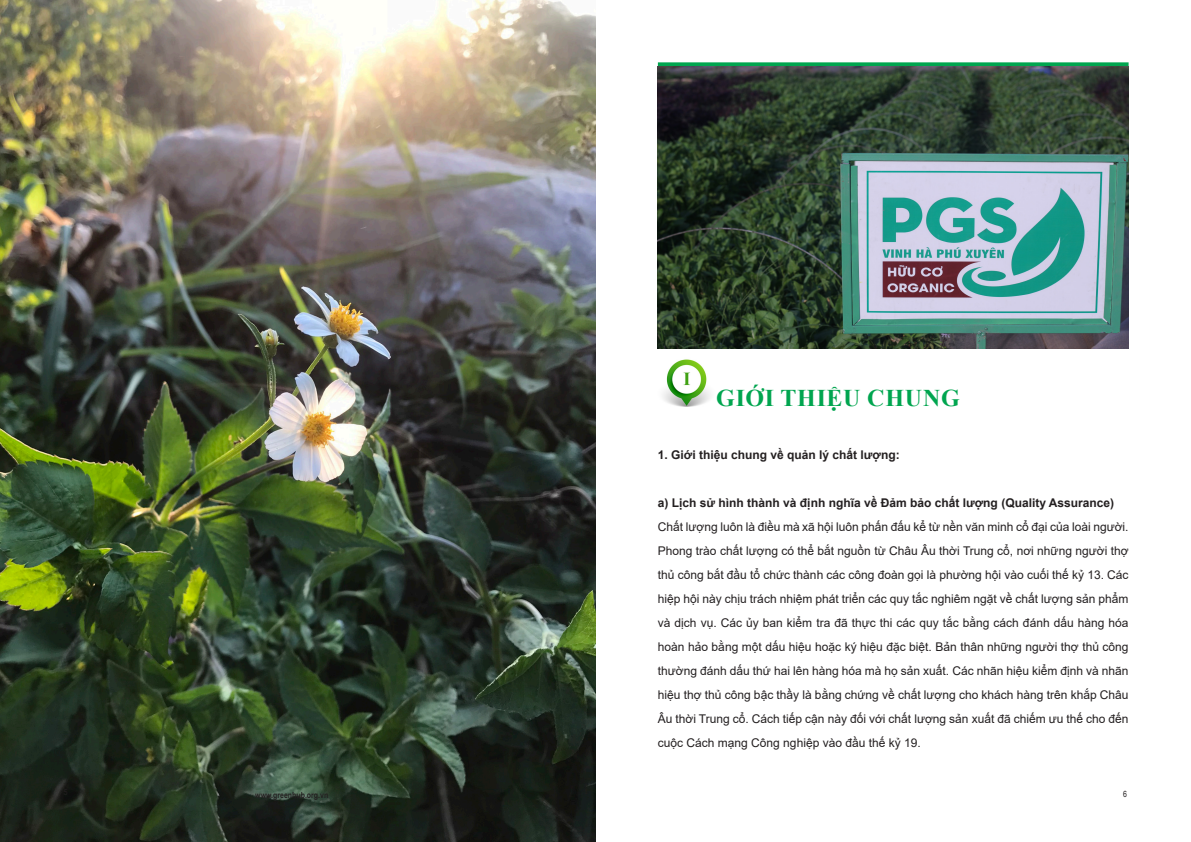
<style>
.page{position:relative;width:1191px;height:842px;background:#fff}
.page>*{position:absolute;margin:0;border:0;box-sizing:border-box;transform-origin:0 0}
.Page_Header_-_Blue{font:700 24px "Times New Roman";letter-spacing:.035em;color:#00a54f}
.CONTENT{font:12px/24px "Arial";color:#231f20;text-align:justify}
.CONTENT-2{font:700 12px "Arial";color:#231f20}
.Paragraph_Style_3{font:700 12px "Arial";color:#231f20}
.t1{font:700 8.5px "Arial Narrow";color:#231f20}
.t2{font:8.5px "Arial Narrow";color:#231f20}
</style>
<div class="page">
<img style="left:0;top:0;width:595px;height:842px">
<svg style="left:658px;top:62px;width:470px;height:4px;background:#17ad5f"></svg>
<img style="left:658px;top:348px;width:58px;height:58px">
<img style="left:658px;top:66px;width:470px;height:282px">
<p class="Page_Header_-_Blue" style="left:716px;top:381px;width:245px">GIỚI THIỆU CHUNG</p>
<p class="Paragraph_Style_3" style="left:658px;top:446px;width:243px">1. Giới thiệu chung về quản lý chất lượng:</p>
<p class="CONTENT-2" style="left:658px;top:494px;width:458px">a) Lịch sử hình thành và định nghĩa về Đảm bảo chất lượng (Quality Assurance)</p>
<p class="CONTENT" style="left:658px;top:514px;width:472px">Chất lượng luôn là điều mà xã hội luôn phấn đấu kể từ nền văn minh cổ đại của loài người.<br>Phong trào chất lượng có thể bắt nguồn từ Châu Âu thời Trung cổ, nơi những người thợ thủ công bắt đầu tổ chức thành các công đoàn gọi là phường hội vào cuối thế kỷ 13. Các hiệp hội này chịu trách nhiệm phát triển các quy tắc nghiêm ngặt về chất lượng sản phẩm và dịch vụ. Các ủy ban kiểm tra đã thực thi các quy tắc bằng cách đánh dấu hàng hóa hoàn hảo bằng một dấu hiệu hoặc ký hiệu đặc biệt. Bản thân những người thợ thủ công thường đánh dấu thứ hai lên hàng hóa mà họ sản xuất. Các nhãn hiệu kiểm định và nhãn hiệu thợ thủ công bậc thầy là bằng chứng về chất lượng cho khách hàng trên khắp Châu Âu thời Trung cổ. Cách tiếp cận này đối với chất lượng sản xuất đã chiếm ưu thế cho đến cuộc Cách mạng Công nghiệp vào đầu thế kỷ 19.</p>
<p class="t1" style="left:255px;top:789px;width:74px">www.greenhub.org.vn</p>
<p class="t2" style="left:1123px;top:788px;width:5px">6</p>
</div>
